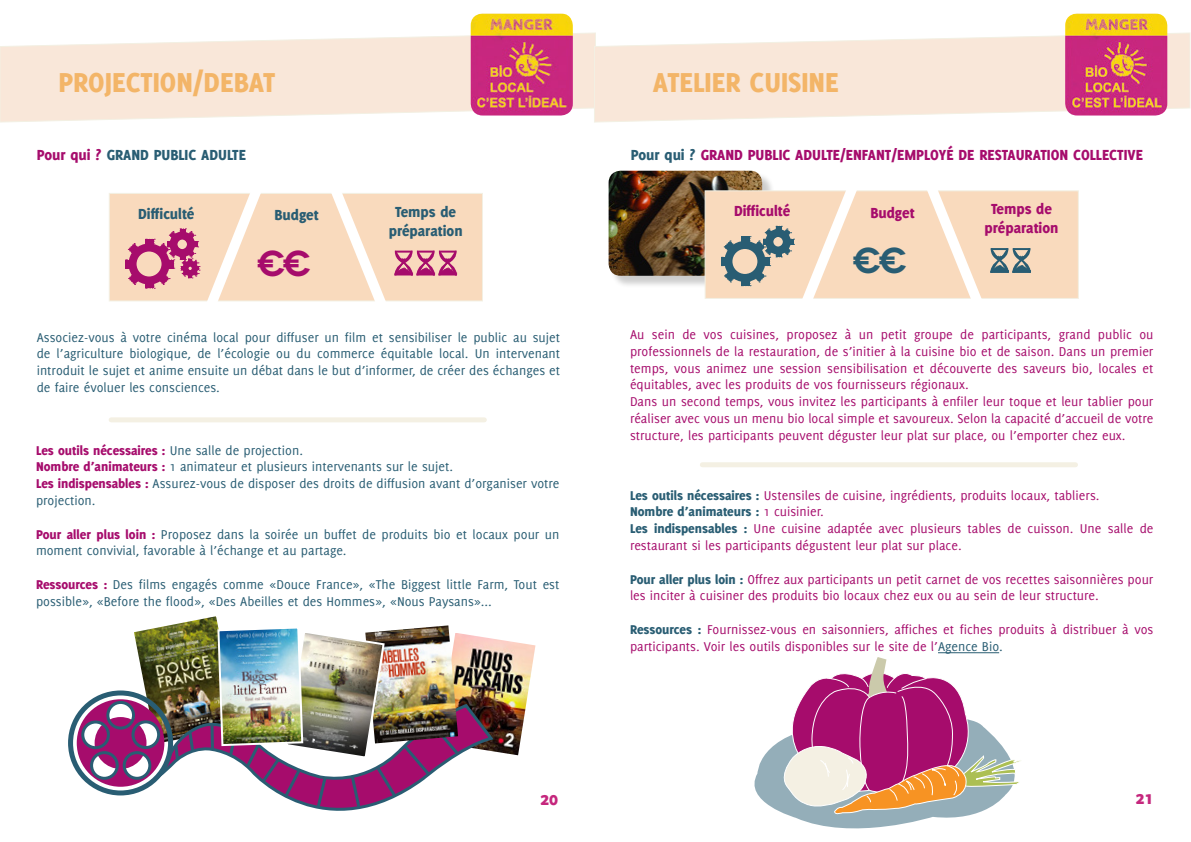
<style>
.page{position:relative;width:1191px;height:842px;background:#fff}
.page>*{position:absolute;margin:0;border:0;box-sizing:border-box;transform-origin:0 0}
.t1{font:600 36px "Novecentowide";color:#a60c6c}
.t2{font:600 36px "Novecentowide";color:#295d73}
.t3{font:800 30px "Delicious";color:#f3b568}
.t4{font:800 20px "Delicious";color:#c5277d}
.t5{font:800 16px/19.2px "Delicious";color:#a60c6c;text-align:center}
.t6{font:800 16px/19.2px "Delicious";color:#295d73;text-align:center}
.t7{font:14px/16.8px "Delicious";color:#a60c6c}
.t8{font:14px/16.8px "Delicious";color:#295d73}
.s1{color:#a60c6c}
.s2{font-weight:800;color:#a60c6c}
.s3{color:#295d73}
.s4{font-weight:800;color:#295d73}
</style>
<div class="page">
<img style="left:462px;top:634px;width:73px;height:121px">
<div style="left:109px;top:193px;width:374px;height:108px;background:#f9dabd;border:1px solid #f3f0e3"></div>
<svg style="left:0;top:32px;width:593px;height:91px"></svg>
<img style="left:471px;top:13px;width:102px;height:103px">
<svg style="left:322px;top:193px;width:136px;height:109px"></svg>
<div style="left:111px;top:417px;width:373px;height:5px;background:#f4f0e3"></div>
<svg style="left:125px;top:193px;width:146px;height:109px"></svg>
<svg style="left:326px;top:697px;width:170px;height:114px"></svg>
<div style="left:68px;top:690px;width:105px;height:105px;border:5px solid #295d73;border-radius:50%"></div>
<div style="left:77px;top:699px;width:87px;height:88px;background:#a60c6c;border-radius:50%"></div>
<div style="left:109px;top:703px;width:25px;height:25px;background:#fff;border-radius:50%"></div>
<svg style="left:124px;top:752px;width:26px;height:26px"></svg>
<svg style="left:91px;top:752px;width:26px;height:25px"></svg>
<svg style="left:83px;top:722px;width:25px;height:26px"></svg>
<div style="left:95px;top:717px;width:51px;height:52px;background:#a60c6c;border-radius:50%"></div>
<div style="left:106px;top:701px;width:29px;height:29px;border:3px solid #295d73;border-radius:50%"></div>
<div style="left:123px;top:751px;width:28px;height:29px;border:3px solid #295d73;border-radius:50%"></div>
<div style="left:90px;top:751px;width:29px;height:29px;border:3px solid #295d73;border-radius:50%"></div>
<div style="left:81px;top:720px;width:29px;height:29px;border:3px solid #295d73;border-radius:50%"></div>
<img style="left:130px;top:616px;width:332px;height:194px">
<div style="left:610px;top:172px;width:164px;height:116px;background:#000;opacity:.2"></div>
<img style="left:608px;top:171px;width:113px;height:105px">
<svg style="left:754px;top:657px;width:267px;height:172px"></svg>
<div style="left:704px;top:190px;width:374px;height:109px;background:#f9dabd;border:1px solid #f3f0e3"></div>
<hr style="left:938px;top:652px;width:61px;height:1px;background:#295d73">
<div style="left:702px;top:462px;width:373px;height:5px;background:#f4f0e3"></div>
<svg style="left:593px;top:32px;width:598px;height:91px"></svg>
<img style="left:1065px;top:13px;width:102px;height:103px">
<svg style="left:918px;top:190px;width:113px;height:109px"></svg>
<svg style="left:721px;top:171px;width:146px;height:128px"></svg>
<h2 class="t3" style="left:58px;top:65px;width:218px">PROJECTION/DEBAT</h2>
<p class="t6" style="left:37px;top:145px;width:211px"><span class="s1">Pour qui ?</span> GRAND PUBLIC ADULTE</p>
<p class="t6" style="left:138px;top:204px;width:58px">Difficulté</p>
<p class="t6" style="left:274px;top:205px;width:46px">Budget</p>
<h1 class="t1" style="left:256px;top:241px;width:56px">€€</h1>
<p class="t6" style="left:389px;top:202px;width:75px">Temps de préparation</p>
<p class="t8" style="left:37px;top:328px;width:525px;text-align:justify">Associez-vous à votre cinéma local pour diffuser un film et sensibiliser le public au sujet de l’agriculture biologique, de l’écologie ou du commerce équitable local. Un intervenant introduit le sujet et anime ensuite un débat dans le but d’informer, de créer des échanges et de faire évoluer les consciences.</p>
<p class="t8" style="left:36px;top:441px;width:525px"><span class="s2">Les outils nécessaires :</span> Une salle de projection.<br><span class="s2">Nombre d’animateurs :</span> 1 animateur et plusieurs intervenants sur le sujet.<br><span class="s2">Les indispensables :</span> Assurez-vous de disposer des droits de diffusion avant d’organiser votre projection.</p>
<p class="t8" style="left:36px;top:525px;width:525px"><span class="s2">Pour aller plus loin :</span> Proposez dans la soirée un buffet de produits bio et locaux pour un moment convivial, favorable à l’échange et au partage.</p>
<p class="t8" style="left:36px;top:576px;width:525px"><span class="s2">Ressources :</span> Des films engagés comme «Douce France», «The Biggest little Farm, Tout est possible», «Before the flood», «Des Abeilles et des Hommes», «Nous Paysans»...</p>
<h2 class="t3" style="left:653px;top:65px;width:28px">Atelier</h2>
<h2 class="t3" style="left:749px;top:65px;width:14px">cuisine</h2>
<p class="t5" style="left:631px;top:145px;width:276px"><span class="s3">Pour qui ?</span> GRAND PUBLIC ADULTE/ENFANT/emplo</p>
<p class="t5" style="left:939px;top:145px;width:49px">yé de restauration</p>
<p class="t5" style="left:1073px;top:145px;width:8px">collective</p>
<p class="t5" style="left:734px;top:201px;width:58px">Difficulté</p>
<p class="t5" style="left:870px;top:202px;width:46px">Budget</p>
<h1 class="t2" style="left:852px;top:238px;width:56px">€€</h1>
<p class="t5" style="left:984px;top:199px;width:75px">Temps de préparation</p>
<p class="t7" style="left:630px;top:326px;width:525px">Au sein de vos cuisines, proposez à un petit groupe de participants, grand public ou professionnels de la restauration, de s’initier à la cuisine bio et de saison. Dans un premier temps, vous animez une session sensibilisation et découverte des saveurs bio, locales et équitables, avec les produits de vos fournisseurs régionaux.<br>Dans un second temps, vous invitez les participants à enfiler leur toque et leur tablier pour réaliser avec vous un menu bio local simple et savoureux. Selon la capacité d’accueil de votre structure, les participants peuvent déguster leur plat sur place, ou l’emporter chez eux.</p>
<p class="t7" style="left:630px;top:486px;width:525px"><span class="s4">Les outils nécessaires :</span> Ustensiles de cuisine, ingrédients, produits locaux, tabliers.<br><span class="s4">Nombre d’animateurs :</span> 1 cuisinier.<br><span class="s4">Les indispensables :</span> Une cuisine adaptée avec plusieurs tables de cuisson. Une salle de restaurant si les participants dégustent leur plat sur place.</p>
<p class="t7" style="left:630px;top:570px;width:525px"><span class="s4">Pour aller plus loin :</span> Offrez aux participants un petit carnet de vos recettes saisonnières pour les inciter à cuisiner des produits bio locaux chez eux ou au sein de leur structure.</p>
<p class="t7" style="left:630px;top:621px;width:525px"><span class="s4">Ressources :</span> Fournissez-vous en saisonniers, affiches et fiches produits à distribuer à vos participants. Voir les outils disponibles sur le site de l’<span class="s3">Agence Bio.</span></p>
<h3 class="t4" style="left:540px;top:787px;width:19px">20</h3>
<h3 class="t4" style="left:1135px;top:785px;width:19px">21</h3>
</div>
